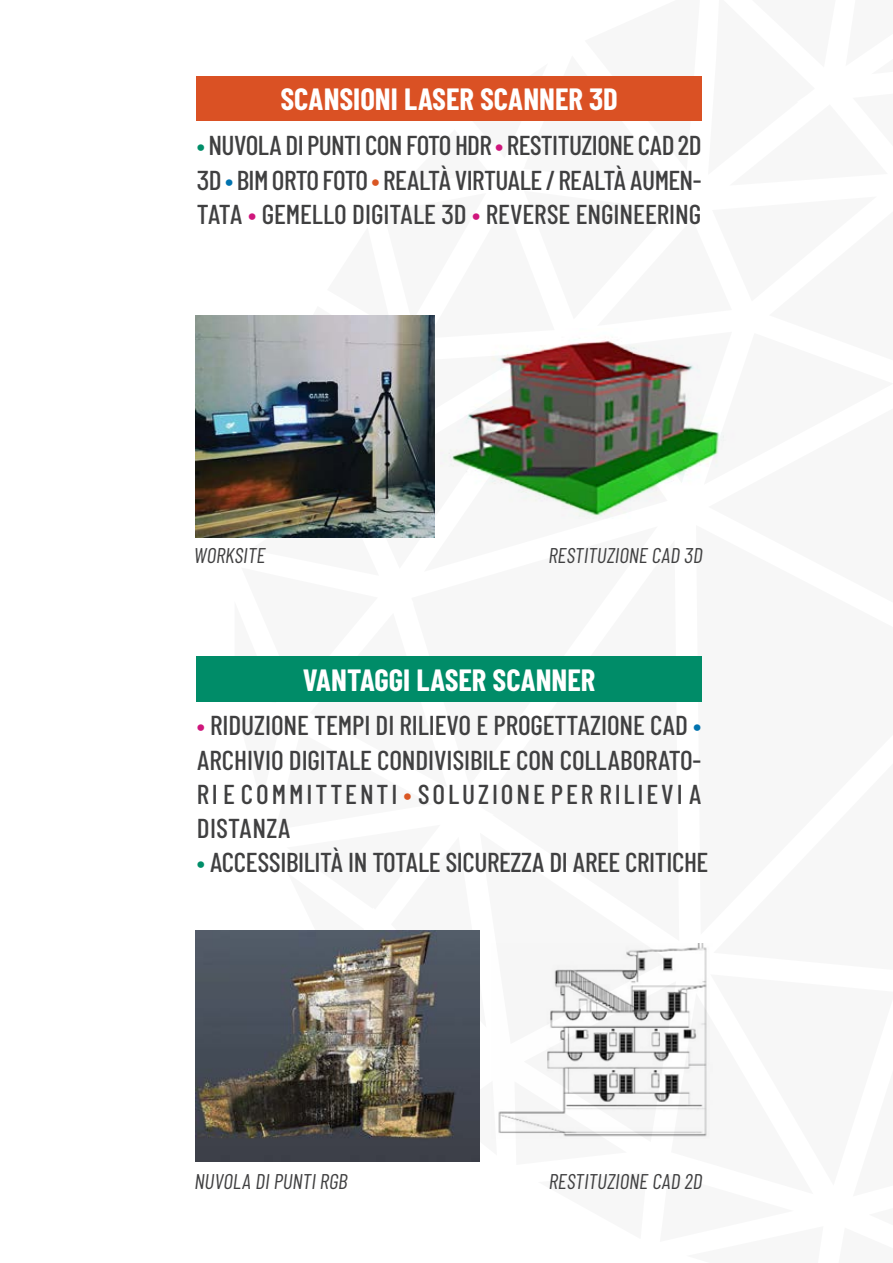
<style>
.page{position:relative;width:893px;height:1263px;background:#fff}
.page>*{position:absolute;margin:0;border:0;box-sizing:border-box;transform-origin:0 0}
.t1{font:700 30.75px "Barlow Condensed";color:#fff}
.t2{font:500 27.45px/34.2px "Barlow Condensed";color:#404041;text-align:justify}
.t3{font:italic 21.3px "Barlow Condensed";color:#404041}
.s1{color:#008e69}
.s2{color:#cf167c}
.s3{color:#0173af}
.s4{color:#da5724}
</style>
<div class="page">
<div style="left:197px;top:76px;width:504px;height:45px;background:#da5124"></div>
<div style="left:197px;top:657px;width:504px;height:44px;background:#008c68"></div>
<img style="left:196px;top:931px;width:284px;height:230px">
<img style="left:498px;top:944px;width:212px;height:194px">
<img style="left:441px;top:340px;width:293px;height:179px">
<img style="left:196px;top:315px;width:239px;height:222px">
<p class="t1" style="left:280px;top:80px;width:339px">SCANSIONI LASER SCANNER 3D</p>
<p class="t2" style="left:197px;top:128px;width:506px"><span class="s1">•</span> NUVOLA DI PUNTI CON FOTO HDR <span class="s2">•</span> RESTITUZIONE CAD 2D 3D <span class="s3">•</span> BIM ORTO FOTO <span class="s4">•</span> REALTÀ VIRTUALE / REALTÀ AUMEN-TATA <span class="s2">•</span> GEMELLO DIGITALE 3D <span class="s2">•</span> REVERSE ENGINEERING</p>
<p class="t3" style="left:194px;top:542px;width:73px">WORKSITE</p>
<p class="t3" style="left:548px;top:542px;width:156px">RESTITUZIONE CAD 3D</p>
<p class="t1" style="left:303px;top:660px;width:294px">VANTAGGI LASER SCANNER</p>
<p class="t2" style="left:197px;top:708px;width:506px"><span class="s2">•</span> RIDUZIONE TEMPI DI RILIEVO E PROGETTAZIONE CAD <span class="s3">• </span>ARCHIVIO DIGITALE CONDIVISIBILE CON COLLABORATO-RIE COMMITTENTI <span class="s4">•</span> SOLUZIONE PER RILIEVI A DISTANZA</p>
<p class="t2" style="left:197px;top:845px;width:513px"><span class="s1">•</span> ACCESSIBILITÀ IN TOTALE SICUREZZA DI AREE CRITICHE</p>
<p class="t3" style="left:194px;top:1168px;width:155px">NUVOLA DI PUNTI RGB</p>
<p class="t3" style="left:549px;top:1168px;width:155px">RESTITUZIONE CAD 2D</p>
</div>
